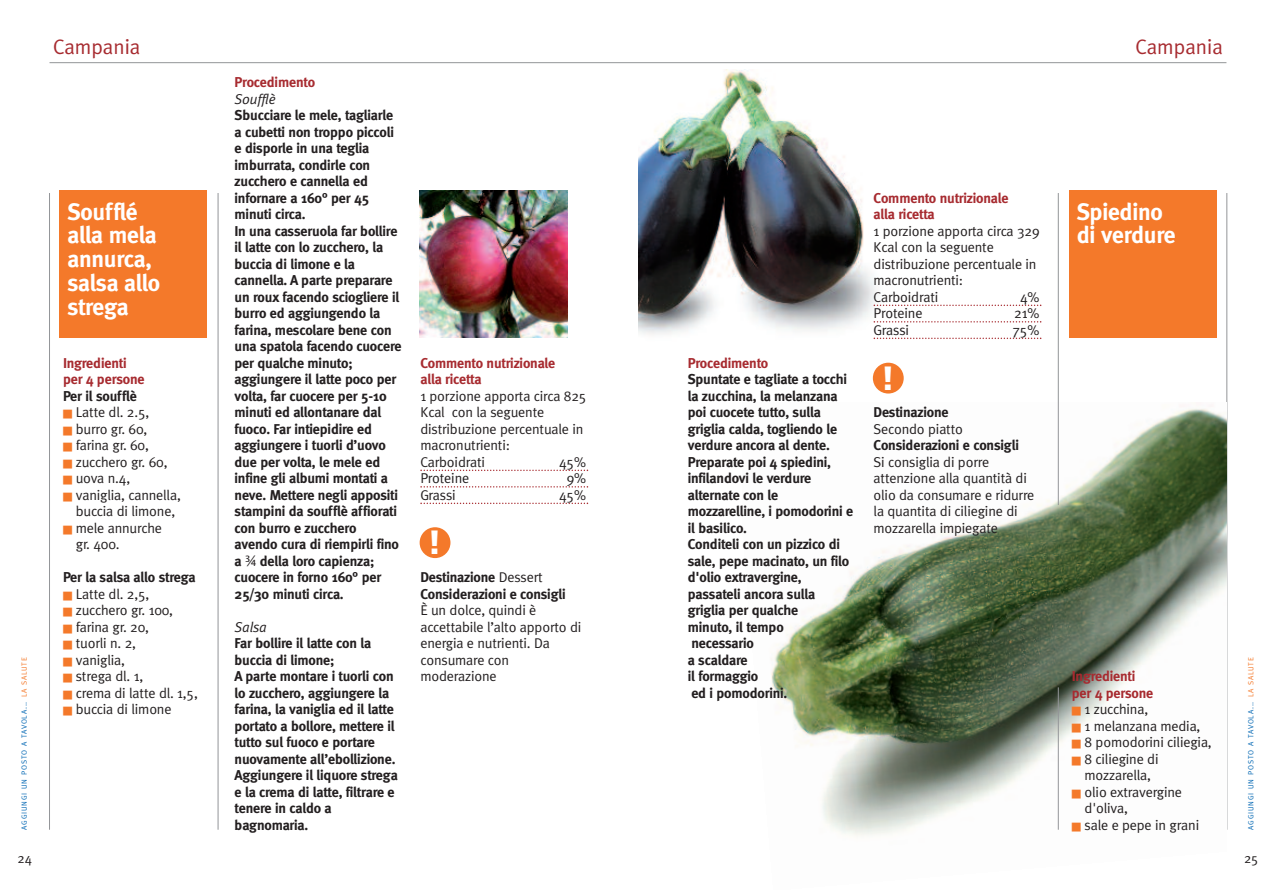
<style>
.page{position:relative;width:1276px;height:893px;background:#fff}
.page>*{position:absolute;margin:0;border:0;box-sizing:border-box;transform-origin:0 0}
.t1{font:900 33.6px "Frutiger";color:#fff}
.t2{font:700 23.7px/23.7px "Meta";letter-spacing:-.01em;color:#fff}
.t3{font:21px "Meta";color:#a72b30}
.t4{font:700 14.25px/16.5px "Meta";letter-spacing:-.01em;color:#231f20}
.t5{font:14.25px/16.5px "Meta";letter-spacing:-.01em;color:#231f20}
.t6{font:700 14.25px/16.5px "Meta";letter-spacing:-.01em;color:#a72b30}
.t7{font:italic 14.25px "Meta";letter-spacing:-.01em;color:#231f20}
.t8{font:13.5px "Meta";color:#231f20}
.t9{font:7.5px "Meta";letter-spacing:.105em;color:#0166b3}
.s1{color:#f4792a}
.s2{font-family:"Lucida Grande";font-weight:400}
.s3{font-weight:400}
</style>
<div class="page">
<hr style="left:1226px;top:193px;width:1px;height:637px;background:#939598">
<hr style="left:50px;top:62px;width:1176px;height:1px;background:#939598">
<hr style="left:218px;top:193px;width:1px;height:637px;background:#939598">
<hr style="left:49px;top:193px;width:1px;height:637px;background:#939598">
<img style="left:638px;top:69px;width:246px;height:269px">
<img style="left:771px;top:402px;width:455px;height:434px">
<div style="left:1068px;top:190px;width:148px;height:148px;background:#f4792a"></div>
<svg style="left:873px;top:305px;width:168px;height:1px"></svg>
<svg style="left:873px;top:321px;width:168px;height:2px"></svg>
<svg style="left:873px;top:338px;width:168px;height:1px"></svg>
<div style="left:60px;top:190px;width:147px;height:148px;background:#f4792a"></div>
<svg style="left:420px;top:470px;width:168px;height:1px"></svg>
<svg style="left:420px;top:486px;width:168px;height:2px"></svg>
<svg style="left:420px;top:503px;width:168px;height:1px"></svg>
<img style="left:420px;top:190px;width:147px;height:148px">
<div style="left:420px;top:527px;width:30px;height:31px;background:#f4792a;border-radius:50%"></div>
<div style="left:873px;top:363px;width:30px;height:31px;background:#f4792a;border-radius:50%"></div>
<hr style="left:1058px;top:193px;width:1px;height:312px;background:#939598">
<hr style="left:1058px;top:687px;width:1px;height:143px;background:#939598">
<h3 class="t3" style="left:53px;top:34px;width:89px">Campania</h3>
<p class="t9" style="left:20px;top:830px;width:174px;rotate:-90deg">AGGIUNGI UN POSTO A TAVOLA... <span class="s1">LA SALUTE</span></p>
<p class="t8" style="left:18px;top:850px;width:16px">24</p>
<h2 class="t2" style="left:68px;top:200px;width:94px">Soufflé alla mela annurca, salsa allo strega</h2>
<p class="t6" style="left:63px;top:354px;width:83px">Ingredienti per 4 persone</p>
<p class="t4" style="left:63px;top:387px;width:75px">Per il soufflè</p>
<p class="t5" style="left:63px;top:404px;width:88px"><span class="s1">■</span> Latte dl. 2.5,</p>
<p class="t5" style="left:63px;top:420px;width:86px"><span class="s1">■</span> burro gr. 60,</p>
<p class="t5" style="left:63px;top:437px;width:87px"><span class="s1">■</span> farina gr. 60,</p>
<p class="t5" style="left:63px;top:453px;width:106px"><span class="s1">■</span> zucchero gr. 60,</p>
<p class="t5" style="left:63px;top:470px;width:69px"><span class="s1">■</span> uova n.4,</p>
<p class="t5" style="left:63px;top:486px;width:119px;text-align:center"><span class="s1">■</span> vaniglia, cannella, buccia di limone,</p>
<p class="t5" style="left:76px;top:519px;width:88px;text-indent:-13px"><span class="s1">■</span> mele annurche gr. 400.</p>
<p class="t4" style="left:63px;top:569px;width:134px">Per la salsa allo strega</p>
<p class="t5" style="left:63px;top:585px;width:88px"><span class="s1">■</span> Latte dl. 2,5,</p>
<p class="t5" style="left:63px;top:602px;width:112px"><span class="s1">■</span> zucchero gr. 100,</p>
<p class="t5" style="left:63px;top:618px;width:87px"><span class="s1">■</span> farina gr. 20,</p>
<p class="t5" style="left:63px;top:635px;width:74px"><span class="s1">■</span> tuorli n. 2,</p>
<p class="t5" style="left:63px;top:651px;width:63px"><span class="s1">■</span> vaniglia,</p>
<p class="t5" style="left:63px;top:668px;width:82px"><span class="s1">■</span> strega dl. 1,</p>
<p class="t5" style="left:63px;top:684px;width:136px"><span class="s1">■</span> crema di latte dl. 1,5,</p>
<p class="t5" style="left:63px;top:701px;width:110px"><span class="s1">■</span> buccia di limone</p>
<p class="t6" style="left:235px;top:74px;width:82px">Procedimento</p>
<p class="t7" style="left:235px;top:90px;width:43px">Soufflè</p>
<p class="t4" style="left:234px;top:107px;width:169px">Sbucciare le mele, tagliarle a cubetti non troppo piccoli e disporle in una teglia imburrata, condirle con zucchero e cannella ed infornare a 160° per 45 minuti circa.<br>In una casseruola far bollire il latte con lo zucchero, la buccia di limone e la cannella. A parte preparare un roux facendo sciogliere il burro ed aggiungendo la farina, mescolare bene con una spatola facendo cuocere per qualche minuto; aggiungere il latte poco per volta, far cuocere per 5-10 minuti ed allontanare dal fuoco. Far intiepidire ed aggiungere i tuorli d’uovo due per volta, le mele ed infine gli albumi montati a neve. Mettere negli appositi stampini da soufflè affiorati con burro e zucchero avendo cura di riempirli fino a <span class="s2">¾</span> della loro capienza; cuocere in forno 160° per<br>25/30 minuti circa.</p>
<p class="t7" style="left:235px;top:618px;width:34px">Salsa</p>
<p class="t4" style="left:235px;top:635px;width:165px">Far bollire il latte con la buccia di limone;<br>A parte montare i tuorli con lo zucchero, aggiungere la farina, la vaniglia ed il latte portato a bollore, mettere il tutto sul fuoco e portare nuovamente all’ebollizione.<br>Aggiungere il liquore strega e la crema di latte, filtrare e tenere in caldo a bagnomaria.</p>
<p class="t6" style="left:420px;top:354px;width:136px">Commento nutrizionale alla ricetta</p>
<p class="t5" style="left:420px;top:387px;width:168px">1 porzione apporta circa 825<br>Kcal con la seguente distribuzione percentuale in macronutrienti:<br>Carboidrati</p>
<p class="t5" style="left:559px;top:453px;width:28px">45%</p>
<p class="t5" style="left:420px;top:470px;width:50px">Proteine</p>
<p class="t5" style="left:567px;top:470px;width:21px">9%</p>
<p class="t5" style="left:420px;top:486px;width:37px">Grassi</p>
<p class="t5" style="left:559px;top:486px;width:28px">45%</p>
<h1 class="t1" style="left:427px;top:529px;width:16px">!</h1>
<p class="t4" style="left:420px;top:569px;width:147px">Destinazione <span class="s3">Dessert<br></span>Considerazioni e consigli</p>
<p class="t5" style="left:420px;top:602px;width:162px">È un dolce, quindi è accettabile l’alto apporto di energia e nutrienti. Da consumare con moderazione</p>
<h3 class="t3" style="left:1135px;top:34px;width:89px">Campania</h3>
<p class="t6" style="left:688px;top:354px;width:82px">Procedimento</p>
<p class="t4" style="left:688px;top:371px;width:167px">Spuntate e tagliate a tocchi la zucchina, la melanzana poi cuocete tutto, sulla griglia calda, togliendo le verdure ancora al dente.<br>Preparate poi 4 spiedini, infilandovi le verdure alternate con le mozzarelline, i pomodorini e il basilico.<br>Conditeli con un pizzico di sale, pepe macinato, un filo d'olio extravergine, passateli ancora sulla griglia per qualche<br>minuto, il tempo<br>necessario<br>a scaldare<br>il formaggio<br>ed i pomodorini.</p>
<p class="t6" style="left:873px;top:189px;width:136px">Commento nutrizionale alla ricetta</p>
<p class="t5" style="left:873px;top:222px;width:168px">1 porzione apporta circa 329<br>Kcal con la seguente distribuzione percentuale in macronutrienti:<br>Carboidrati</p>
<p class="t5" style="left:1020px;top:288px;width:21px">4%</p>
<p class="t5" style="left:873px;top:305px;width:50px">Proteine</p>
<p class="t5" style="left:1014px;top:305px;width:26px">21%</p>
<p class="t5" style="left:873px;top:321px;width:37px">Grassi</p>
<p class="t5" style="left:1012px;top:321px;width:28px">75%</p>
<h1 class="t1" style="left:880px;top:365px;width:16px">!</h1>
<p class="t4" style="left:873px;top:404px;width:76px">Destinazione</p>
<p class="t5" style="left:873px;top:420px;width:91px">Secondo piatto</p>
<p class="t4" style="left:873px;top:437px;width:147px">Considerazioni e consigli</p>
<p class="t5" style="left:873px;top:453px;width:162px">Si consiglia di porre attenzione alla quantità di olio da consumare e ridurre la quantita di ciliegine di mozzarella impiegate</p>
<h2 class="t2" style="left:1076px;top:200px;width:100px">Spiedino di verdure</h2>
<p class="t6" style="left:1071px;top:668px;width:83px">Ingredienti per 4 persone</p>
<p class="t5" style="left:1071px;top:701px;width:78px"><span class="s1">■</span> 1 zucchina,</p>
<p class="t5" style="left:1071px;top:717px;width:130px"><span class="s1">■</span> 1 melanzana media,</p>
<p class="t5" style="left:1071px;top:734px;width:141px"><span class="s1">■</span> 8 pomodorini ciliegia,</p>
<p class="t5" style="left:1071px;top:750px;width:88px;text-align:center"><span class="s1">■</span> 8 ciliegine di mozzarella,</p>
<p class="t5" style="left:1084px;top:783px;width:99px;text-indent:-13px"><span class="s1">■</span> olio extravergine d'oliva,</p>
<p class="t5" style="left:1071px;top:816px;width:129px"><span class="s1">■</span> sale e pepe in grani</p>
<p class="t9" style="left:1246px;top:830px;width:174px;rotate:-90deg">AGGIUNGI UN POSTO A TAVOLA... <span class="s1">LA SALUTE</span></p>
<p class="t8" style="left:1244px;top:850px;width:16px">25</p>
</div>
